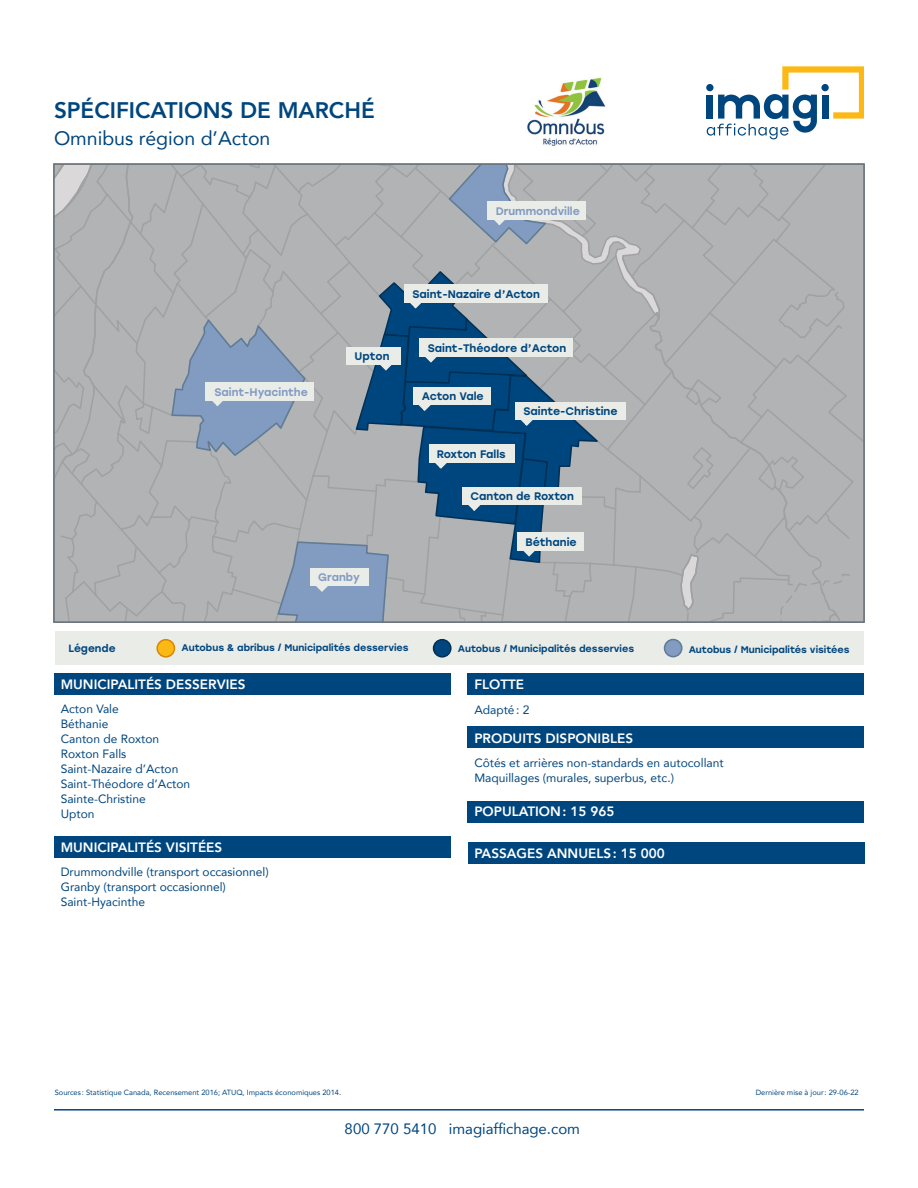
<style>
.page{position:relative;width:918px;height:1188px;background:#fff}
.page>*{position:absolute;margin:0;border:0;box-sizing:border-box;transform-origin:0 0}
.HAUT_-_Grand_titre{font:800 22.5px "Avenir";color:#00467e}
.HAUT_-_Sous-titre{font:19.5px "Avenir";color:#00467e}
.t1{font:15px "Avenir";color:#00467e}
.BAS_-_Texte{font:800 13.5px "Avenir";color:#fff}
.BAS_-_Titre{font:800 13.5px "Avenir";color:#fff}
.BAS_-_Texte-2{font:12px/15px "Avenir";color:#00467e}
.BAS_-_Titre-2{font:12px/15px "Avenir";color:#00467e}
.t2{font:500 10.95px "Stolzl";color:#00467e}
.t3{font:500 10.95px "Stolzl";color:#829bc1}
.t4{font:500 10.5px "Stolzl";color:#00467e}
.t5{font:500 9.6px "Stolzl";color:#00467e}
.t6{font:7.5px "Avenir";color:#00467e}
</style>
<div class="page">
<hr style="left:54px;top:1109px;width:810px;height:2px;background:#00467e">
<svg style="left:707px;top:66px;width:157px;height:73px"></svg>
<div style="left:55px;top:631px;width:808px;height:34px;background:#eaece8"></div>
<div style="left:434px;top:640px;width:17px;height:17px;background:#00467e;border-radius:50%"></div>
<div style="left:433px;top:639px;width:19px;height:19px;border:2px solid #003056;border-radius:50%"></div>
<div style="left:157px;top:640px;width:17px;height:17px;background:#fcb814;border-radius:50%"></div>
<div style="left:156px;top:639px;width:19px;height:19px;border:2px solid #d78800;border-radius:50%"></div>
<div style="left:665px;top:640px;width:17px;height:17px;background:#829bc1;border-radius:50%"></div>
<div style="left:664px;top:639px;width:19px;height:18px;border:2px solid #5e7c96;border-radius:50%"></div>
<div style="left:468px;top:843px;width:396px;height:21px;background:#00467e"></div>
<div style="left:54px;top:673px;width:396px;height:21px;background:#00467e"></div>
<div style="left:468px;top:673px;width:396px;height:21px;background:#00467e"></div>
<div style="left:54px;top:837px;width:396px;height:21px;background:#00467e"></div>
<div style="left:468px;top:727px;width:396px;height:21px;background:#00467e"></div>
<div style="left:468px;top:801px;width:396px;height:21px;background:#00467e"></div>
<img style="left:527px;top:77px;width:79px;height:69px">
<svg style="left:56px;top:166px;width:806px;height:454px;background:#a5acb2"></svg>
<div style="left:53px;top:163px;width:812px;height:460px;border:2px solid #6a747b"></div>
<p class="HAUT_-_Grand_titre" style="left:54px;top:93px;width:322px">SPÉCIFICATIONS DE MARCHÉ</p>
<p class="HAUT_-_Sous-titre" style="left:54px;top:123px;width:218px">Omnibus région d’Acton</p>
<p class="t3" style="left:496px;top:203px;width:86px">Drummondville</p>
<p class="t3" style="left:214px;top:384px;width:95px">Saint-Hyacinthe</p>
<p class="t2" style="left:355px;top:348px;width:36px">Upton</p>
<p class="t3" style="left:318px;top:569px;width:43px">Granby</p>
<p class="t2" style="left:413px;top:286px;width:129px">Saint-Nazaire d’Acton</p>
<p class="t2" style="left:428px;top:340px;width:140px">Saint-Théodore d’Acton</p>
<p class="t2" style="left:422px;top:388px;width:63px">Acton Vale</p>
<p class="t2" style="left:437px;top:446px;width:70px">Roxton Falls</p>
<p class="t2" style="left:524px;top:403px;width:96px">Sainte-Christine</p>
<p class="t2" style="left:471px;top:489px;width:105px">Canton de Roxton</p>
<p class="t2" style="left:526px;top:534px;width:53px">Béthanie</p>
<p class="t4" style="left:68px;top:641px;width:49px">Légende</p>
<p class="t5" style="left:182px;top:641px;width:229px">Autobus &amp; abribus / Municipalités desservies</p>
<p class="t5" style="left:458px;top:642px;width:178px">Autobus / Municipalités desservies</p>
<p class="t5" style="left:689px;top:642px;width:162px">Autobus / Municipalités visitées</p>
<p class="BAS_-_Titre" style="left:61px;top:674px;width:186px">MUNICIPALITÉS DESSERVIES</p>
<p class="BAS_-_Texte-2" style="left:61px;top:701px;width:60px">Acton Vale</p>
<p class="BAS_-_Texte-2" style="left:61px;top:716px;width:100px">Béthanie<br>Canton de Roxton</p>
<p class="BAS_-_Texte-2" style="left:61px;top:746px;width:67px">Roxton Falls</p>
<p class="BAS_-_Texte-2" style="left:61px;top:761px;width:119px">Saint-Nazaire d’Acton</p>
<p class="BAS_-_Texte-2" style="left:61px;top:776px;width:131px">Saint-Théodore d’Acton</p>
<p class="BAS_-_Texte-2" style="left:61px;top:791px;width:87px">Sainte-Christine<br>Upton</p>
<p class="BAS_-_Texte" style="left:61px;top:837px;width:163px">MUNICIPALITÉS VISITÉES</p>
<p class="BAS_-_Texte-2" style="left:61px;top:864px;width:210px">Drummondville (transport occasionnel)</p>
<p class="BAS_-_Texte-2" style="left:61px;top:879px;width:167px">Granby (transport occasionnel)</p>
<p class="BAS_-_Texte-2" style="left:61px;top:894px;width:86px">Saint-Hyacinthe</p>
<p class="BAS_-_Titre" style="left:474px;top:674px;width:51px">FLOTTE</p>
<p class="BAS_-_Titre-2" style="left:474px;top:702px;width:57px">Adapté: 2</p>
<p class="BAS_-_Titre" style="left:474px;top:728px;width:160px">PRODUITS DISPONIBLES</p>
<p class="BAS_-_Titre-2" style="left:474px;top:755px;width:251px">Côtés et arrières non-standards en autocollant<br>Maquillages (murales, superbus, etc.)</p>
<p class="BAS_-_Texte" style="left:474px;top:801px;width:142px">POPULATION: 15 965</p>
<p class="BAS_-_Texte" style="left:474px;top:843px;width:192px">PASSAGES ANNUELS: 15 000</p>
<p class="t6" style="left:55px;top:1086px;width:288px">Sources : Statistique Canada, Recensement 2016; ATUQ, Impacts économiques 2014.</p>
<p class="t1" style="left:345px;top:1117px;width:237px">800 770 5410 imagiaffichage.com</p>
<p class="t6" style="left:756px;top:1086px;width:105px">Dernière mise à jour: 29-06-22</p>
</div>
